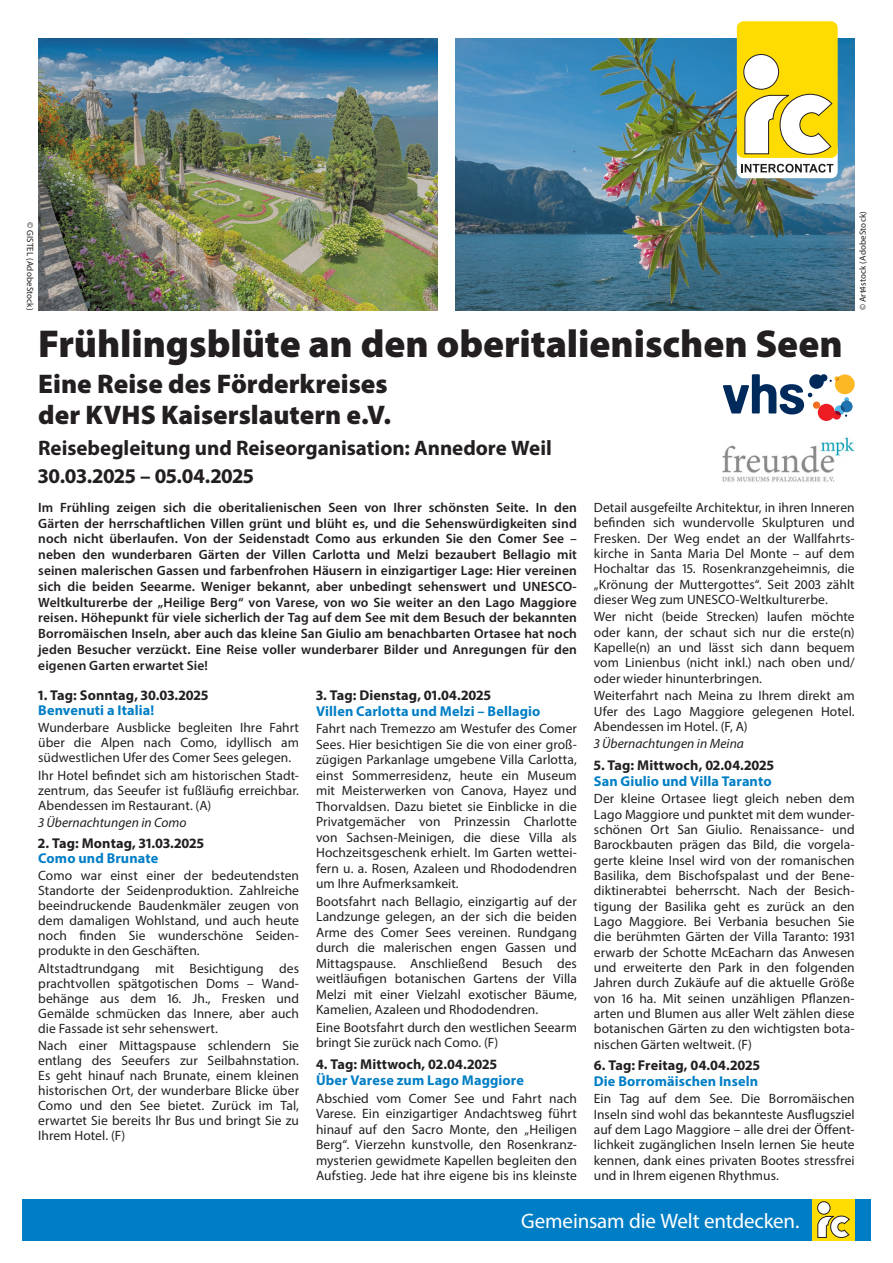
<style>
.page{position:relative;width:893px;height:1263px;background:#fff}
.page>*{position:absolute;margin:0;border:0;box-sizing:border-box;transform-origin:0 0}
.Titel-Titel{font:900 39px "Myriad Pro";letter-spacing:-.005em;color:#231f20}
.Titel-Untertitel{font:900 27px/31.7px "Myriad Pro";color:#231f20}
.Titel-Text{font:700 21px "Myriad Pro";color:#231f20}
.t1{font:21px "Myriad Pro";letter-spacing:-.01em;color:#fff}
.Reise-Tag{font:700 14.25px/16px "Myriad Pro";letter-spacing:.01em;color:#231f20}
.Reise-Tag-2{font:700 14.25px/16.2px "Myriad Pro";letter-spacing:.01em;color:#007ec5}
.Reise-Tag-Umbruch{font:700 14.25px/15.8px "Myriad Pro";letter-spacing:.005em;color:#231f20}
.Reise-Text{font:13.5px/15.3px "Myriad Pro";letter-spacing:.005em;color:#231f20;text-align:justify}
.Reise-Vortext{font:600 13.5px/15.8px "Myriad Pro";letter-spacing:.01em;color:#231f20;text-align:justify}
.Reise-Übernachtung{font:italic 13.5px "Myriad Pro";letter-spacing:.005em;color:#231f20}
.Bild-Copyright-Rechts{font:9px "Myriad Pro";letter-spacing:.015em;color:#231f20}
.Bild-Copyright-Links{font:9px "Myriad Pro";letter-spacing:.015em;color:#231f20}
.s1{color:#007ec5}
.s2{color:#231f20}
</style>
<div class="page">
<img style="left:38px;top:38px;width:400px;height:272px">
<img style="left:455px;top:38px;width:400px;height:272px">
<svg style="left:723px;top:374px;width:132px;height:47px"></svg>
<img style="left:723px;top:437px;width:132px;height:45px">
<div style="left:0;top:1199px;width:876px;height:43px;background:#007ec5"></div>
<div style="left:812px;top:1199px;width:43px;height:43px;background:#ffdc01"></div>
<div style="left:872px;top:0;width:21px;height:1263px;background:#fff"></div>
<div style="left:818px;top:1202px;width:12px;height:12px;background:#fff;border-radius:50%"></div>
<div style="left:817px;top:1201px;width:13px;height:13px;border:1px solid #231f20;border-radius:50%"></div>
<svg style="left:817px;top:1215px;width:32px;height:23px"></svg>
<div style="left:737px;top:143px;width:101px;height:35px;background:#fff;border-radius:7px"></div>
<div style="left:737px;top:21px;width:101px;height:137px;background:#ffdc01;border-radius:7px"></div>
<svg style="left:741px;top:164px;width:92px;height:9px"></svg>
<div style="left:744px;top:55px;width:35px;height:34px;background:#fff;border-radius:50%"></div>
<div style="left:743px;top:54px;width:36px;height:36px;border:1px solid #231f20;border-radius:50%"></div>
<svg style="left:744px;top:93px;width:89px;height:62px"></svg>
<div style="left:0;top:0;width:21px;height:1263px;background:#fff"></div>
<p class="Bild-Copyright-Links" style="left:36px;top:222px;width:90px;rotate:90deg">© GISTEL (AdobeStock)</p>
<p class="Bild-Copyright-Rechts" style="left:857px;top:310px;width:101px;rotate:-90deg">© Art4stock (AdobeStock)</p>
<p class="Titel-Titel" style="left:38px;top:317px;width:806px">Frühlingsblüte an den oberitalienischen Seen</p>
<p class="Titel-Untertitel" style="left:38px;top:367px;width:354px">Eine Reise des Förderkreises der KVHS Kaiserslautern e.V.</p>
<p class="Titel-Text" style="left:38px;top:434px;width:515px">Reisebegleitung und Reiseorganisation: Annedore Weil</p>
<p class="Titel-Text" style="left:38px;top:462px;width:217px">30.03.2025 – 05.04.2025</p>
<p class="Reise-Vortext" style="left:38px;top:499px;width:540px">Im Frühling zeigen sich die oberitalienischen Seen von Ihrer schönsten Seite. In den Gärten der herrschaftlichen Villen grünt und blüht es, und die Sehenswürdigkeiten sind noch nicht überlaufen. Von der Seidenstadt Como aus erkunden Sie den Comer See – neben den wunderbaren Gärten der Villen Carlotta und Melzi bezaubert Bellagio mit seinen malerischen Gassen und farbenfrohen Häusern in einzigartiger Lage: Hier vereinen sich die beiden Seearme. Weniger bekannt, aber unbedingt sehenswert und UNESCO-Weltkulturerbe der „Heilige Berg“ von Varese, von wo Sie weiter an den Lago Maggiore reisen. Höhepunkt für viele sicherlich der Tag auf dem See mit dem Besuch der bekannten Borromäischen Inseln, aber auch das kleine San Giulio am benachbarten Ortasee hat noch jeden Besucher verzückt. Eine Reise voller wunderbarer Bilder und Anregungen für den eigenen Garten erwartet Sie!</p>
<p class="Reise-Tag-Umbruch" style="left:38px;top:686px;width:172px">1. Tag: Sonntag, 30.03.2025<br><span class="s1">Benvenuti a Italia!</span></p>
<p class="Reise-Text" style="left:38px;top:720px;width:262px">Wunderbare Ausblicke begleiten Ihre Fahrt über die Alpen nach Como, idyllisch am südwestlichen Ufer des Comer Sees gelegen.</p>
<p class="Reise-Text" style="left:38px;top:767px;width:262px">Ihr Hotel befindet sich am historischen Stadt&shy;zentrum, das Seeufer ist fußläufig erreichbar.<br>Abendessen im Restaurant. (A)</p>
<p class="Reise-Übernachtung" style="left:38px;top:814px;width:150px">3 Übernachtungen in Como</p>
<p class="Reise-Tag" style="left:38px;top:834px;width:167px">2. Tag: Montag, 31.03.2025<br><span class="s1">Como und Brunate</span></p>
<p class="Reise-Text" style="left:38px;top:868px;width:262px">Como war einst einer der bedeutendsten Standorte der Seidenproduktion. Zahlreiche beeindruckende Baudenkmäler zeugen von dem damaligen Wohlstand, und auch heute noch finden Sie wunderschöne Seiden&shy;produkte in den Geschäften.</p>
<p class="Reise-Text" style="left:38px;top:960px;width:262px">Altstadtrundgang mit Besichtigung des prachtvollen spätgotischen Doms – Wand&shy;behänge aus dem 16. Jh., Fresken und Gemälde schmücken das Innere, aber auch die Fassade ist sehr sehenswert.</p>
<p class="Reise-Text" style="left:38px;top:1037px;width:262px">Nach einer Mittagspause schlendern Sie entlang des Seeufers zur Seilbahnstation.<br>Es geht hinauf nach Brunate, einem kleinen historischen Ort, der wunderbare Blicke über Como und den See bietet. Zurück im Tal, erwartet Sie bereits Ihr Bus und bringt Sie zu Ihrem Hotel. (F)</p>
<p class="Reise-Tag-2" style="left:316px;top:686px;width:226px"><span class="s2">3. Tag: Dienstag, 01.04.2025<br></span>Villen Carlotta und Melzi – Bellagio</p>
<p class="Reise-Text" style="left:316px;top:721px;width:262px">Fahrt nach Tremezzo am Westufer des Comer Sees. Hier besichtigen Sie die von einer groß&shy;zügigen Parkanlage umgebene Villa Carlotta, einst Sommerresidenz, heute ein Museum mit Meisterwerken von Canova, Hayez und Thorvaldsen. Dazu bietet sie Einblicke in die Privatgemächer von Prinzessin Charlotte von Sachsen-Meinigen, die diese Villa als Hochzeitsgeschenk erhielt. Im Garten wettei&shy;fern u. a. Rosen, Azaleen und Rhododendren um Ihre Aufmerksamkeit.</p>
<p class="Reise-Text" style="left:316px;top:893px;width:262px">Bootsfahrt nach Bellagio, einzigartig auf der Landzunge gelegen, an der sich die beiden Arme des Comer Sees vereinen. Rundgang durch die malerischen engen Gassen und Mittagspause. Anschließend Besuch des weitläufigen botanischen Gartens der Villa Melzi mit einer Vielzahl exotischer Bäume, Kamelien, Azaleen und Rhododendren.</p>
<p class="Reise-Text" style="left:316px;top:1019px;width:262px">Eine Bootsfahrt durch den westlichen Seearm bringt Sie zurück nach Como. (F)</p>
<p class="Reise-Tag" style="left:316px;top:1055px;width:209px">4. Tag: Mittwoch, 02.04.2025<br><span class="s1">Über Varese zum Lago Maggiore</span></p>
<p class="Reise-Text" style="left:316px;top:1090px;width:262px">Abschied vom Comer See und Fahrt nach Varese. Ein einzigartiger Andachtsweg führt hinauf auf den Sacro Monte, den „Heiligen Berg“. Vierzehn kunstvolle, den Rosenkranz&shy;mysterien gewidmete Kapellen begleiten den Aufstieg. Jede hat ihre eigene bis ins kleinste</p>
<p class="Reise-Text" style="left:594px;top:499px;width:262px">Detail ausgefeilte Architektur, in ihren Inneren befinden sich wundervolle Skulpturen und Fresken. Der Weg endet an der Wallfahrts&shy;kirche in Santa Maria Del Monte – auf dem Hochaltar das 15. Rosenkranzgeheimnis, die „Krönung der Muttergottes“. Seit 2003 zählt dieser Weg zum UNESCO-Weltkulturerbe.</p>
<p class="Reise-Text" style="left:594px;top:609px;width:262px">Wer nicht (beide Strecken) laufen möchte oder kann, der schaut sich nur die erste(n)<br>Kapelle(n) an und lässt sich dann bequem vom Linienbus (nicht inkl.) nach oben und/ oder wieder hinunterbringen.</p>
<p class="Reise-Text" style="left:594px;top:688px;width:262px">Weiterfahrt nach Meina zu Ihrem direkt am Ufer des Lago Maggiore gelegenen Hotel.<br>Abendessen im Hotel. (F, A)</p>
<p class="Reise-Übernachtung" style="left:594px;top:735px;width:152px">3 Übernachtungen in Meina</p>
<p class="Reise-Tag" style="left:594px;top:756px;width:182px">5. Tag: Mittwoch, 02.04.2025<br><span class="s1">San Giulio und Villa Taranto</span></p>
<p class="Reise-Text" style="left:594px;top:791px;width:262px">Der kleine Ortasee liegt gleich neben dem Lago Maggiore und punktet mit dem wunder&shy;schönen Ort San Giulio. Renaissance- und Barockbauten prägen das Bild, die vorgela&shy;gerte kleine Insel wird von der romanischen Basilika, dem Bischofspalast und der Bene&shy;diktinerabtei beherrscht. Nach der Besich&shy;tigung der Basilika geht es zurück an den Lago Maggiore. Bei Verbania besuchen Sie die berühmten Gärten der Villa Taranto: 1931 erwarb der Schotte McEacharn das Anwesen und erweiterte den Park in den folgenden Jahren durch Zukäufe auf die aktuelle Größe von 16 ha. Mit seinen unzähligen Pflanzen&shy;arten und Blumen aus aller Welt zählen diese botanischen Gärten zu den wichtigsten bota&shy;nischen Gärten weltweit. (F)</p>
<p class="Reise-Tag" style="left:594px;top:1056px;width:168px">6. Tag: Freitag, 04.04.2025<br><span class="s1">Die Borromäischen Inseln</span></p>
<p class="Reise-Text" style="left:594px;top:1091px;width:262px">Ein Tag auf dem See. Die Borromäischen Inseln sind wohl das bekannteste Ausflugsziel auf dem Lago Maggiore – alle drei der Öffent&shy;lichkeit zugänglichen Inseln lernen Sie heute kennen, dank eines privaten Bootes stressfrei und in Ihrem eigenen Rhythmus.</p>
<p class="t1" style="left:521px;top:1208px;width:280px">Gemeinsam die Welt entdecken.</p>
</div>
